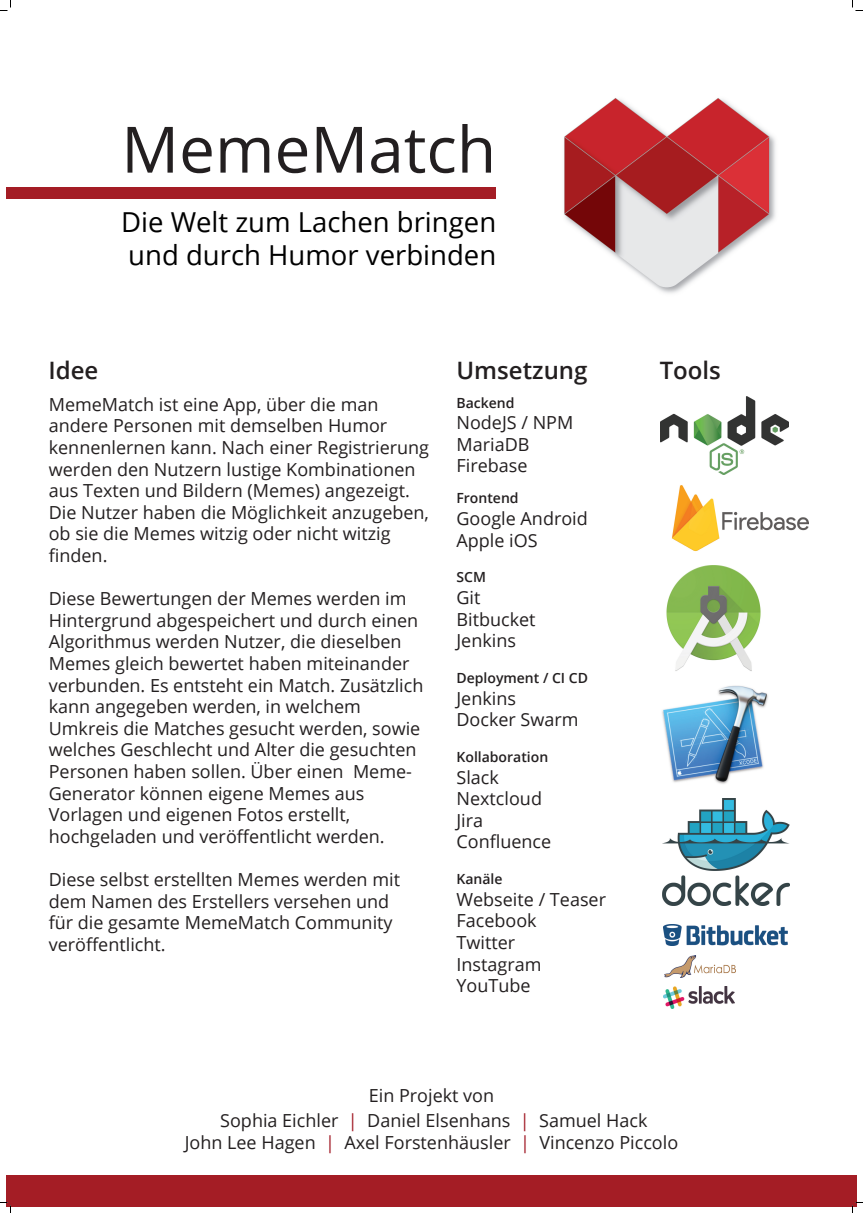
<style>
.page{position:relative;width:863px;height:1213px;background:#fff}
.page>*{position:absolute;margin:0;border:0;box-sizing:border-box;transform-origin:0 0}
.t1{font:64px "Open Sans";color:#231f20}
.t2{font:27.5px/33px "Open Sans";color:#000}
.t3{font:600 24px "Open Sans";color:#231f20}
.t4{font:18px/21.6px "Open Sans";color:#231f20}
.t5{font:600 14px "Open Sans";color:#231f20}
.s1{color:#a31f2a}
</style>
<div class="page">
<img style="left:564px;top:98px;width:212px;height:196px">
<div style="left:6px;top:187px;width:489px;height:12px;background:#a41d25"></div>
<div style="left:6px;top:1176px;width:851px;height:31px;background:#a41d25"></div>
<img style="left:661px;top:397px;width:127px;height:78px">
<img style="left:666px;top:566px;width:95px;height:105px">
<img style="left:663px;top:799px;width:127px;height:106px">
<img style="left:662px;top:685px;width:106px;height:99px">
<img style="left:663px;top:987px;width:71px;height:21px">
<img style="left:664px;top:925px;width:123px;height:21px">
<img style="left:672px;top:485px;width:136px;height:67px">
<img style="left:664px;top:956px;width:72px;height:21px">
<svg style="left:0;top:0;width:11px;height:11px"></svg>
<svg style="left:0;top:1202px;width:11px;height:11px"></svg>
<svg style="left:852px;top:0;width:11px;height:11px"></svg>
<svg style="left:852px;top:1202px;width:11px;height:11px"></svg>
<p class="t1" style="left:121px;top:106px;width:376px">MemeMatch</p>
<p class="t2" style="left:121px;top:205px;width:377px">Die Welt zum Lachen bringen und durch Humor verbinden</p>
<p class="t3" style="left:48px;top:354px;width:51px">Idee</p>
<p class="t3" style="left:456px;top:354px;width:132px">Umsetzung</p>
<p class="t3" style="left:660px;top:354px;width:63px">Tools</p>
<p class="t5" style="left:456px;top:393px;width:59px">Backend</p>
<p class="t4" style="left:456px;top:411px;width:118px">NodeJS / NPM</p>
<p class="t4" style="left:456px;top:433px;width:74px">MariaDB</p>
<p class="t4" style="left:456px;top:455px;width:73px">Firebase</p>
<p class="t5" style="left:456px;top:489px;width:64px">Frontend</p>
<p class="t4" style="left:456px;top:507px;width:133px">Google Android</p>
<p class="t4" style="left:456px;top:529px;width:83px">Apple iOS</p>
<p class="t5" style="left:456px;top:568px;width:31px">SCM</p>
<p class="t4" style="left:456px;top:586px;width:26px">Git</p>
<p class="t4" style="left:456px;top:608px;width:81px">Bitbucket</p>
<p class="t4" style="left:456px;top:629px;width:61px">Jenkins</p>
<p class="t5" style="left:456px;top:668px;width:133px">Deployment / CI CD</p>
<p class="t4" style="left:456px;top:687px;width:61px">Jenkins</p>
<p class="t4" style="left:456px;top:708px;width:124px">Docker Swarm</p>
<p class="t5" style="left:456px;top:747px;width:93px">Kollaboration</p>
<p class="t4" style="left:456px;top:766px;width:44px">Slack</p>
<p class="t4" style="left:456px;top:787px;width:87px">Nextcloud</p>
<p class="t4" style="left:456px;top:809px;width:28px">Jira</p>
<p class="t4" style="left:456px;top:831px;width:96px">Confluence</p>
<p class="t5" style="left:456px;top:869px;width:48px">Kanäle</p>
<p class="t4" style="left:456px;top:888px;width:151px">Webseite / Teaser</p>
<p class="t4" style="left:456px;top:910px;width:82px">Facebook</p>
<p class="t4" style="left:456px;top:931px;width:60px">Twitter</p>
<p class="t4" style="left:456px;top:953px;width:86px">Instagram</p>
<p class="t4" style="left:456px;top:974px;width:76px">YouTube</p>
<p class="t4" style="left:49px;top:393px;width:382px">MemeMatch ist eine App, über die man andere Personen mit demselben Humor kennenlernen kann. Nach einer Registrierung werden den Nutzern lustige Kombinationen aus Texten und Bildern (Memes) angezeigt.<br>Die Nutzer haben die Möglichkeit anzugeben, ob sie die Memes witzig oder nicht witzig finden.</p>
<p class="t4" style="left:49px;top:587px;width:376px">Diese Bewertungen der Memes werden im Hintergrund abgespeichert und durch einen Algorithmus werden Nutzer, die dieselben Memes gleich bewertet haben miteinander verbunden. Es entsteht ein Match. Zusätzlich kann angegeben werden, in welchem Umkreis die Matches gesucht werden, sowie welches Geschlecht und Alter die gesuchten Personen haben sollen. Über einen Meme-Generator können eigene Memes aus Vorlagen und eigenen Fotos erstellt, hochgeladen und veröffentlicht werden.</p>
<p class="t4" style="left:49px;top:868px;width:353px">Diese selbst erstellten Memes werden mit dem Namen des Erstellers versehen und für die gesamte MemeMatch Community veröffentlicht.</p>
<p class="t4" style="left:369px;top:1084px;width:127px">Ein Projekt von</p>
<p class="t4" style="left:220px;top:1109px;width:429px">Sophia Eichler <span class="s1">|</span> Daniel Elsenhans <span class="s1">|</span> Samuel Hack</p>
<p class="t4" style="left:185px;top:1131px;width:495px">John Lee Hagen <span class="s1">|</span> Axel Forstenhäusler <span class="s1">|</span> Vincenzo Piccolo</p>
</div>
